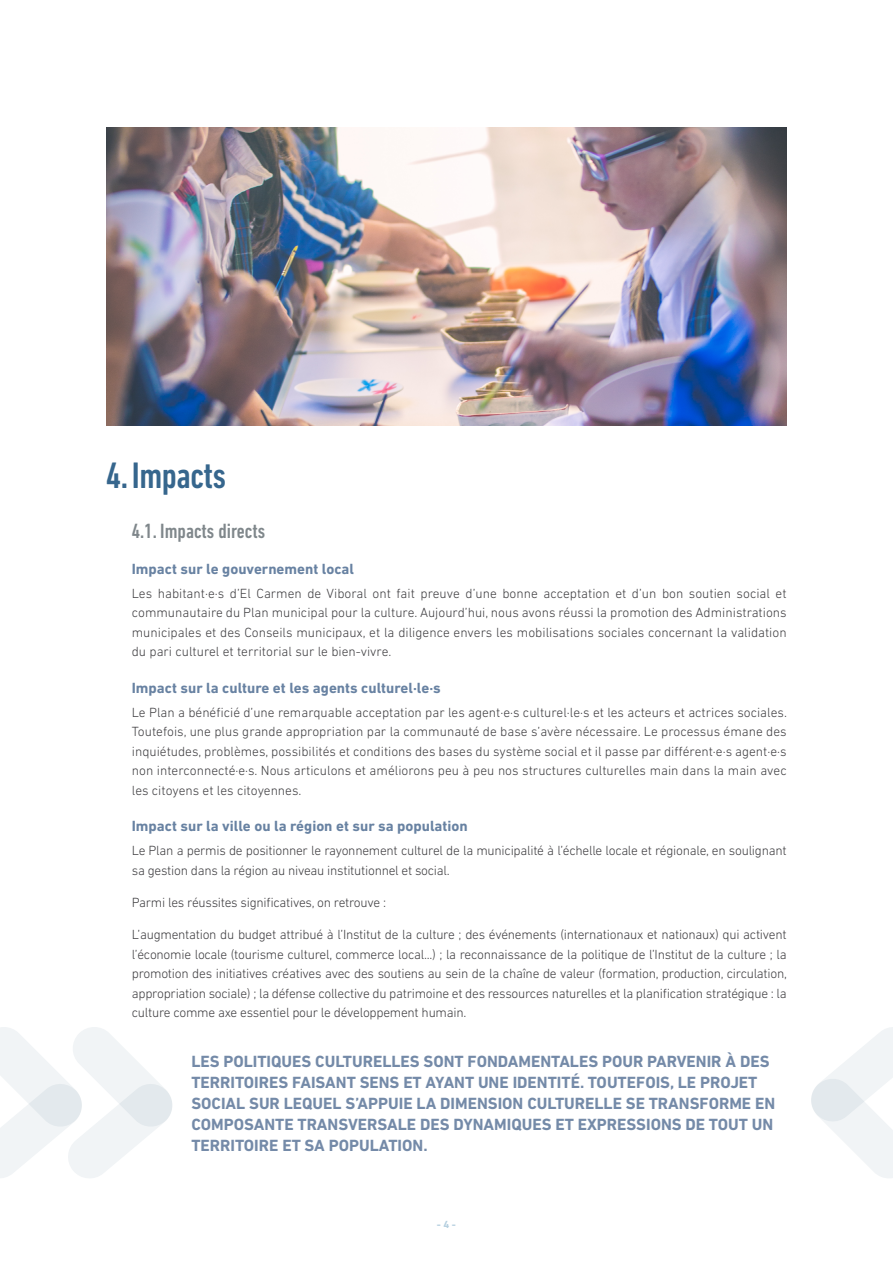
<style>
.page{position:relative;width:893px;height:1263px;background:#fff}
.page>*{position:absolute;margin:0;border:0;box-sizing:border-box;transform-origin:0 0}
.t1{font:500 condensed 37.5px "DIN Next LT Pro";letter-spacing:-.01em;color:#36668d}
.t2{font:500 condensed 21px "DIN Next LT Pro";color:#7f878b}
.t3{font:700 16.5px/21px "DIN Next LT Pro";color:#748aa8}
.t4{font:700 15px "DIN Next LT Pro";color:#6882a2}
.t5{font:300 13.5px/19.5px "DIN Next LT Pro";letter-spacing:-.02em;color:#3e3d40;text-align:justify}
.t6{font:700 10.5px "DIN Next LT Pro";color:#b5cfdf}
</style>
<div class="page">
<svg style="left:0;top:1027px;width:172px;height:151px"></svg>
<svg style="left:811px;top:1027px;width:82px;height:151px"></svg>
<img style="left:106px;top:128px;width:681px;height:297px">
<h1 class="t1" style="left:106px;top:455px;width:121px">4.Impacts</h1>
<h2 class="t2" style="left:132px;top:519px;width:135px">4.1. Impacts directs</h2>
<p class="t4" style="left:132px;top:560px;width:224px">Impact sur le gouvernement local</p>
<p class="t5" style="left:132px;top:583px;width:656px">Les habitant·e·s d’El Carmen de Viboral ont fait preuve d’une bonne acceptation et d’un bon soutien social et communautaire du Plan municipal pour la culture. Aujourd’hui, nous avons réussi la promotion des Administrations municipales et des Conseils municipaux, et la diligence envers les mobilisations sociales concernant la validation du pari culturel et territorial sur le bien-vivre.</p>
<p class="t4" style="left:132px;top:679px;width:310px">Impact sur la culture et les agents culturel·le·s</p>
<p class="t5" style="left:132px;top:702px;width:657px">Le Plan a bénéficié d’une remarquable acceptation par les agent·e·s culturel·le·s et les acteurs et actrices sociales.<br>Toutefois, une plus grande appropriation par la communauté de base s’avère nécessaire. Le processus émane des inquiétudes, problèmes, possibilités et conditions des bases du système social et il passe par différent·e·s agent·e·s non interconnecté·e·s. Nous articulons et améliorons peu à peu nos structures culturelles main dans la main avec les citoyens et les citoyennes.</p>
<p class="t4" style="left:132px;top:817px;width:337px">Impact sur la ville ou la région et sur sa population</p>
<p class="t5" style="left:132px;top:840px;width:656px">Le Plan a permis de positionner le rayonnement culturel de la municipalité à l’échelle locale et régionale, en soulignant sa gestion dans la région au niveau institutionnel et social.</p>
<p class="t5" style="left:132px;top:892px;width:256px">Parmi les réussites significatives, on retrouve :</p>
<p class="t5" style="left:132px;top:924px;width:657px">L’augmentation du budget attribué à l’Institut de la culture ; des événements (internationaux et nationaux) qui activent l’économie locale (tourisme culturel, commerce local...) ; la reconnaissance de la politique de l’Institut de la culture ; la promotion des initiatives créatives avec des soutiens au sein de la chaîne de valeur (formation, production, circulation, appropriation sociale) ; la défense collective du patrimoine et des ressources naturelles et la planification stratégique : la culture comme axe essentiel pour le développement humain.</p>
<p class="t3" style="left:191px;top:1051px;width:585px">LES POLITIQUES CULTURELLES SONT FONDAMENTALES POUR PARVENIR À DES TERRITOIRES FAISANT SENS ET AYANT UNE IDENTITÉ. TOUTEFOIS, LE PROJET SOCIAL SUR LEQUEL S’APPUIE LA DIMENSION CULTURELLE SE TRANSFORME EN COMPOSANTE TRANSVERSALE DES DYNAMIQUES ET EXPRESSIONS DE TOUT UN TERRITOIRE ET SA POPULATION.</p>
<p class="t6" style="left:437px;top:1218px;width:21px">- 4 -</p>
</div>
